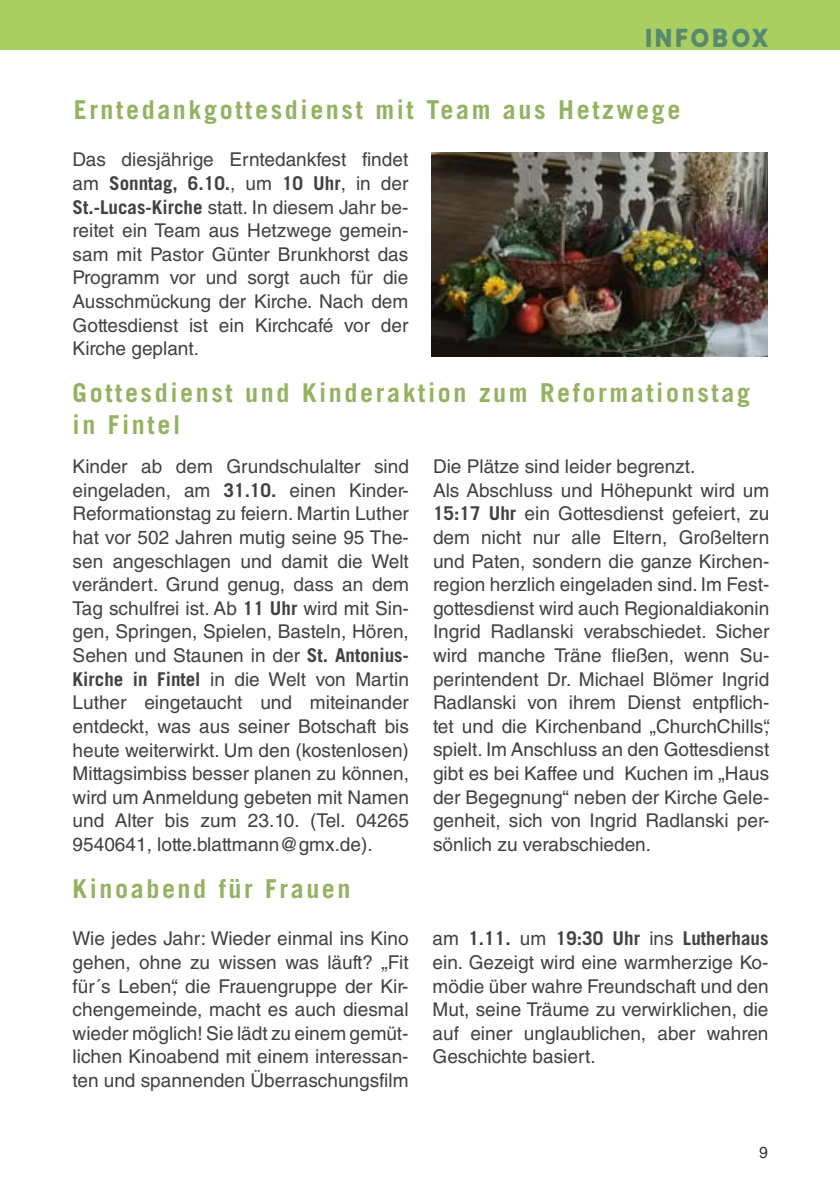
<style>
.page{position:relative;width:840px;height:1191px;background:#fff}
.page>*{position:absolute;margin:0;border:0;box-sizing:border-box;transform-origin:0 0}
.t1{font:700 26px/32px "Trade Gothic LT Pro";letter-spacing:.1em;color:#94b261}
.t2{font:26px "Block Pro";letter-spacing:.13em;color:#58886d}
.t3{font:19px/23.6px "Helvetica LT Std";color:#414142;text-align:justify}
.t4{font:700 19px "Trade Gothic LT Pro";color:#414142}
.t5{font:16px "Helvetica LT Std";color:#000}
.s1{font-family:"Helvetica LT Std";font-weight:400}
.s2{font-family:"Trade Gothic LT Pro";font-weight:700}
</style>
<div class="page">
<div style="left:0;top:0;width:839px;height:49px;background:#a9cf62"></div>
<img style="left:431px;top:152px;width:335px;height:204px">
<h1 class="t2" style="left:645px;top:21px;width:124px">INFOBOX</h1>
<h1 class="t1" style="left:74px;top:93px;width:608px">Erntedankgottesdienst mit Team aus Hetzwege</h1>
<p class="t3" style="left:73px;top:148px;width:337px">Das diesjährige Erntedankfest findet</p>
<p class="t4" style="left:73px;top:171px;width:337px"><span class="s1">am</span> Sonntag, 6.10.<span class="s1">, um</span> 10 Uhr<span class="s1">, in der</span></p>
<p class="t3" style="left:73px;top:195px;width:337px"><span class="s2">St.-Lucas-Kirche</span> statt. In diesem Jahr be&shy;reitet ein Team aus Hetzwege gemein&shy;sam mit Pastor Günter Brunkhorst das Programm vor und sorgt auch für die Ausschmückung der Kirche. Nach dem Gottesdienst ist ein Kirchcafé vor der Kirche geplant.</p>
<h1 class="t1" style="left:73px;top:377px;width:678px">Gottesdienst und Kinderaktion zum Reformationstag in Fintel</h1>
<p class="t3" style="left:73px;top:455px;width:337px">Kinder ab dem Grundschulalter sind eingeladen, am <span class="s2">31.10.</span> einen Kinder-Reformationstag zu feiern. Martin Luther hat vor 502 Jahren mutig seine 95 The&shy;sen angeschlagen und damit die Welt verändert. Grund genug, dass an dem Tag schulfrei ist. Ab <span class="s2">11 Uhr</span> wird mit Sin&shy;gen, Springen, Spielen, Basteln, Hören, Sehen und Staunen in der <span class="s2">St. Antonius-Kirche in Fintel</span> in die Welt von Martin Luther eingetaucht und miteinander entdeckt, was aus seiner Botschaft bis heute weiterwirkt. Um den (kostenlosen)<br>Mittagsimbiss besser planen zu können, wird um Anmeldung gebeten mit Namen und Alter bis zum 23.10. (Tel. 04265<br>9540641, lotte.blattmann@gmx.de).</p>
<p class="t3" style="left:433px;top:455px;width:338px;text-align:left">Die Plätze sind leider begrenzt.<br>Als Abschluss und Höhepunkt wird um <span class="s2">15:17 Uhr</span> ein Gottesdienst gefeiert, zu dem nicht nur alle Eltern, Großeltern und Paten, sondern die ganze Kirchen&shy;region herzlich eingeladen sind. Im Fest&shy;gottesdienst wird auch Regionaldiakonin Ingrid Radlanski verabschiedet. Sicher wird manche Träne fließen, wenn Su&shy;perintendent Dr. Michael Blömer Ingrid Radlanski von ihrem Dienst entpflich&shy;tet und die Kirchenband „ChurchChills“, spielt. Im Anschluss an den Gottesdienst gibt es bei Kaffee und Kuchen im „Haus der Begegnung“ neben der Kirche Gele&shy;genheit, sich von Ingrid Radlanski per&shy;sönlich zu verabschieden.</p>
<h1 class="t1" style="left:73px;top:872px;width:279px">Kinoabend für Frauen</h1>
<p class="t3" style="left:73px;top:927px;width:337px">Wie jedes Jahr: Wieder einmal ins Kino gehen, ohne zu wissen was läuft? „Fit für´s Leben“, die Frauengruppe der Kir&shy;chengemeinde, macht es auch diesmal wieder möglich! Sie lädt zu einem gemüt&shy;lichen Kinoabend mit einem interessan&shy;ten und spannenden Überraschungsfilm</p>
<p class="t4" style="left:432px;top:927px;width:337px"><span class="s1">am</span> 1.11. <span class="s1">um</span> 19:30 Uhr <span class="s1">ins</span> Lutherhaus</p>
<p class="t3" style="left:432px;top:950px;width:337px">ein. Gezeigt wird eine warmherzige Ko&shy;mödie über wahre Freundschaft und den Mut, seine Träume zu verwirklichen, die auf einer unglaublichen, aber wahren Geschichte basiert.</p>
<p class="t5" style="left:758px;top:1143px;width:10px">9</p>
</div>
